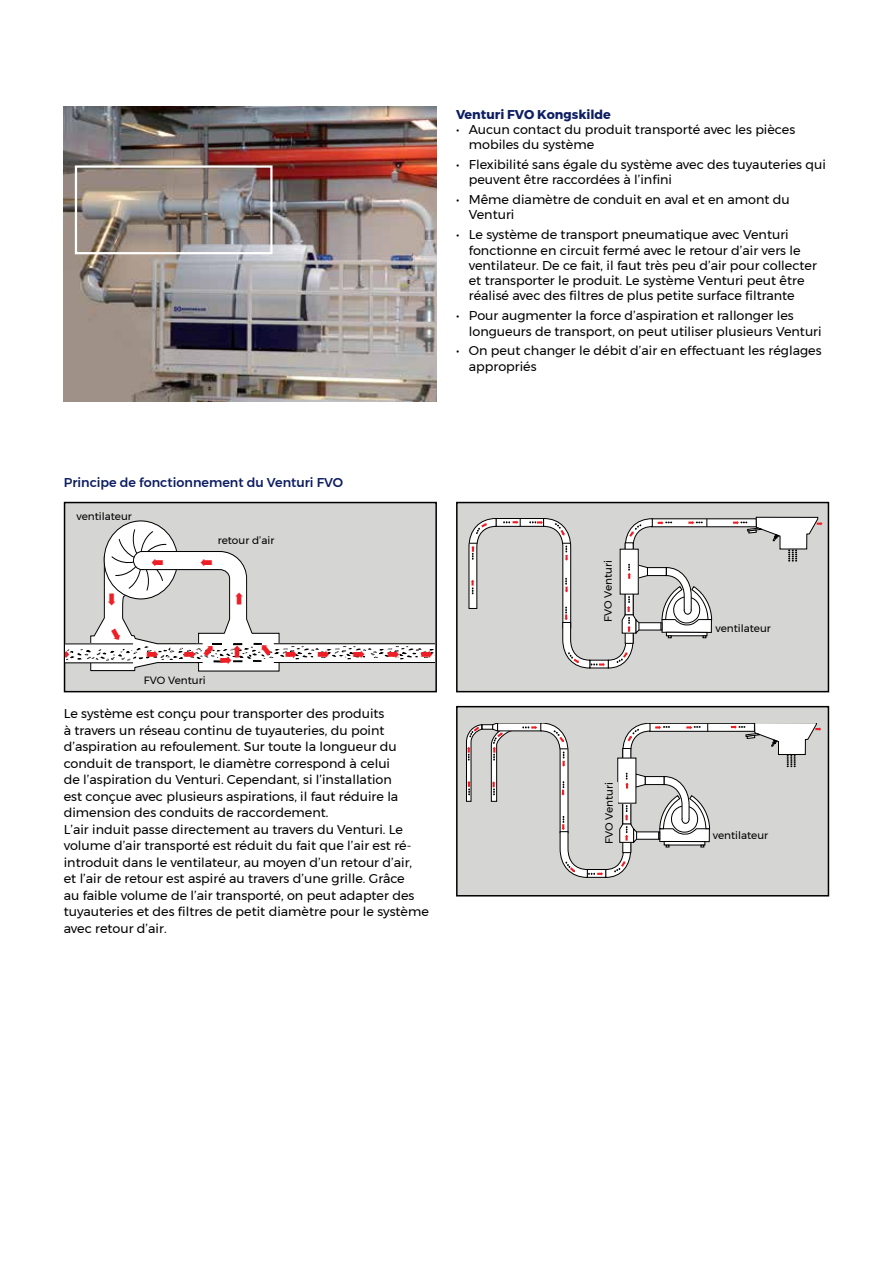
<style>
.page{position:relative;width:893px;height:1263px;background:#fff}
.page>*{position:absolute;margin:0;border:0;box-sizing:border-box;transform-origin:0 0}
.t1{font:12.75px/16.5px "Montserrat";color:#000}
.t2{font:500 12.75px "Montserrat";color:#0e1e63}
.t3{font:700 12.75px "Montserrat";color:#0e1e63}
.t4{font:10.5px "Montserrat";color:#000}
.t5{font:300 7.65px "Helvetica";letter-spacing:-.005em;color:#000}
</style>
<div class="page">
<img style="left:64px;top:106px;width:373px;height:295px">
<div style="left:75px;top:165px;width:198px;height:89px;border:2px solid #fff"></div>
<div style="left:65px;top:502px;width:371px;height:190px;background:#d5d5d4"></div>
<div style="left:64px;top:502px;width:373px;height:190px;border:2px solid #000"></div>
<div style="left:104px;top:521px;width:74px;height:78px;background:#fff;border-radius:50%"></div>
<div style="left:457px;top:502px;width:371px;height:190px;background:#d5d5d4"></div>
<div style="left:456px;top:502px;width:373px;height:190px;border:2px solid #000"></div>
<div style="left:496px;top:518px;width:48px;height:8px;background:#fff"></div>
<div style="left:496px;top:518px;width:48px;height:8px;border:1px solid #000"></div>
<div style="left:652px;top:519px;width:104px;height:8px;background:#fff"></div>
<svg style="left:503px;top:518px;width:18px;height:8px"></svg>
<svg style="left:469px;top:518px;width:27px;height:91px"></svg>
<svg style="left:529px;top:518px;width:183px;height:150px"></svg>
<svg style="left:733px;top:517px;width:89px;height:45px"></svg>
<div style="left:602px;top:560px;width:15px;height:62px;background:#d5d5d4"></div>
<div style="left:457px;top:707px;width:371px;height:189px;background:#d5d5d4"></div>
<div style="left:456px;top:706px;width:373px;height:190px;border:2px solid #000"></div>
<div style="left:649px;top:723px;width:105px;height:8px;background:#fff"></div>
<div style="left:649px;top:723px;width:106px;height:8px;border:1px solid #000"></div>
<hr style="left:482px;top:725px;width:11px;height:4px;background:#fff">
<div style="left:482px;top:724px;width:11px;height:5px;border:1px solid #000"></div>
<svg style="left:466px;top:724px;width:16px;height:78px"></svg>
<svg style="left:491px;top:723px;width:219px;height:155px"></svg>
<svg style="left:731px;top:723px;width:90px;height:44px"></svg>
<div style="left:603px;top:782px;width:15px;height:62px;background:#d5d5d4"></div>
<svg style="left:63px;top:529px;width:372px;height:143px"></svg>
<p class="t3" style="left:456px;top:104px;width:156px">Venturi FVO Kongskilde</p>
<p class="t1" style="left:469px;top:122px;width:328px;line-height:15.3px;text-indent:-13px">• Aucun contact du produit transporté avec les pièces mobiles du système</p>
<p class="t1" style="left:469px;top:157px;width:359px;line-height:15.3px;text-indent:-13px">• Flexibilité sans égale du système avec des tuyauteries qui peuvent être raccordées à l’infini</p>
<p class="t1" style="left:469px;top:192px;width:322px;line-height:15.3px;text-indent:-13px">• Même diamètre de conduit en aval et en amont du<br>Venturi</p>
<p class="t1" style="left:469px;top:227px;width:350px;line-height:15.3px;text-indent:-13px">• Le système de transport pneumatique avec Venturi fonctionne en circuit fermé avec le retour d’air vers le ventilateur. De ce fait, il faut très peu d’air pour collecter et transporter le produit. Le système Venturi peut être réalisé avec des filtres de plus petite surface filtrante</p>
<p class="t1" style="left:469px;top:308px;width:354px;line-height:15.3px;text-indent:-13px">• Pour augmenter la force d’aspiration et rallonger les longueurs de transport, on peut utiliser plusieurs Venturi</p>
<p class="t1" style="left:469px;top:343px;width:354px;line-height:15.3px;text-indent:-13px">• On peut changer le débit d’air en effectuant les réglages appropriés</p>
<p class="t2" style="left:64px;top:472px;width:281px">Principe de fonctionnement du Venturi FVO</p>
<p class="t4" style="left:77px;top:508px;width:57px">ventilateur</p>
<p class="t4" style="left:218px;top:533px;width:58px">retour d’air</p>
<p class="t4" style="left:144px;top:673px;width:63px">FVO Venturi</p>
<p class="t1" style="left:64px;top:705px;width:367px">Le système est conçu pour transporter des produits<br>à travers un réseau continu de tuyauteries, du point d’aspiration au refoulement. Sur toute la longueur du conduit de transport, le diamètre correspond à celui<br>de l’aspiration du Venturi. Cependant, si l’installation<br>est conçue avec plusieurs aspirations, il faut réduire la dimension des conduits de raccordement.<br>L’air induit passe directement au travers du Venturi. Le volume d’air transporté est réduit du fait que l’air est ré&shy;introduit dans le ventilateur, au moyen d’un retour d’air,<br>et l’air de retour est aspiré au travers d’une grille. Grâce<br>au faible volume de l’air transporté, on peut adapter des tuyauteries et des filtres de petit diamètre pour le système avec retour d’air.</p>
<p class="t4" style="left:600px;top:622px;width:63px;rotate:-90deg">FVO Venturi</p>
<p class="t5" style="left:609px;top:613px;width:39px;rotate:-90deg">FVO Venturi</p>
<p class="t4" style="left:601px;top:844px;width:63px;rotate:-90deg">FVO Venturi</p>
<p class="t5" style="left:606px;top:826px;width:39px;rotate:-90deg">FVO Venturi</p>
<p class="t4" style="left:716px;top:620px;width:57px">ventilateur</p>
<p class="t5" style="left:716px;top:623px;width:24px">Blower</p>
<p class="t4" style="left:713px;top:827px;width:57px">ventilateur</p>
<p class="t5" style="left:714px;top:832px;width:24px">Blower</p>
</div>
